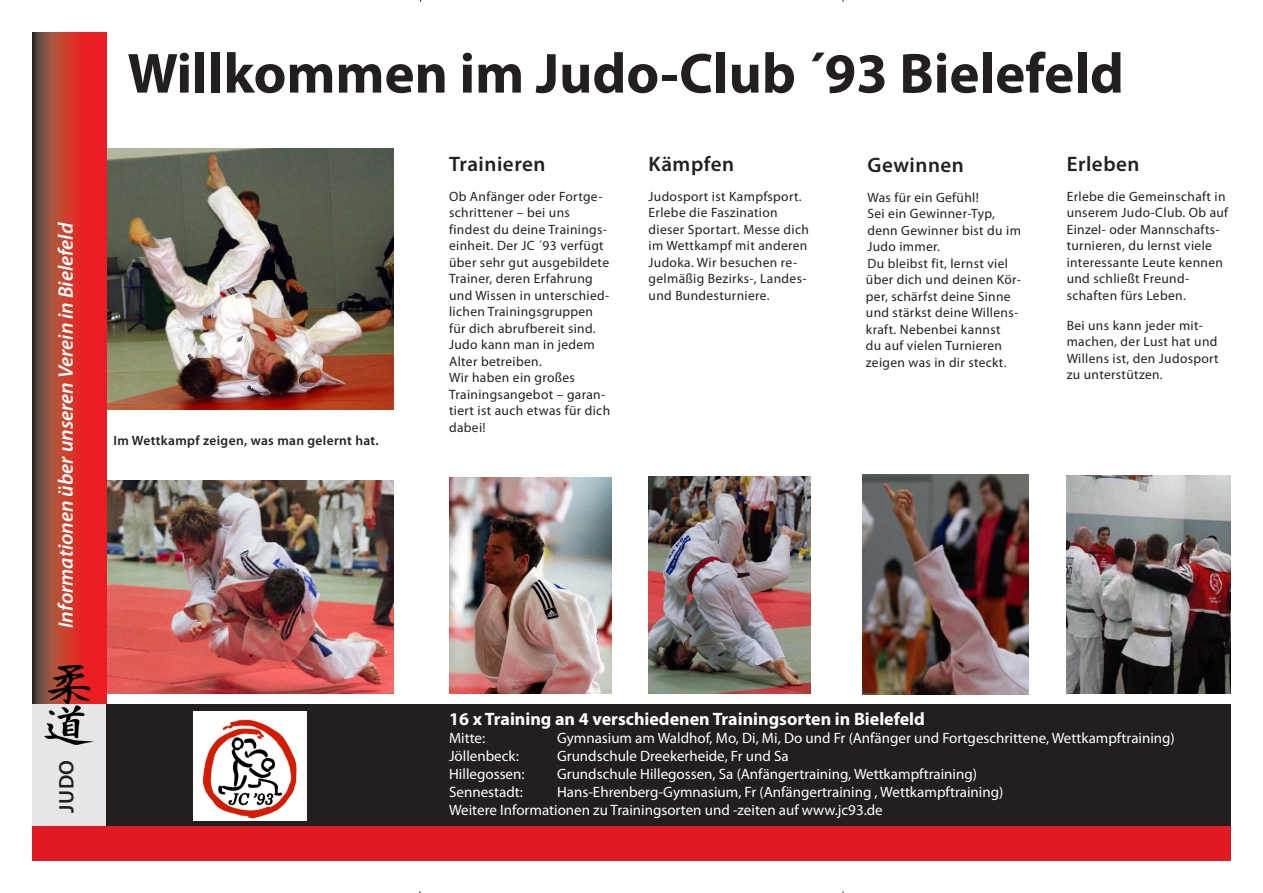
<style>
.page{position:relative;width:1263px;height:893px;background:#fff}
.page>*{position:absolute;margin:0;border:0;box-sizing:border-box;transform-origin:0 0}
.Dokumenttitel{font:700 57px "Myriad Pro";color:#231f20}
.Tagline{font:italic 600 21px "Myriad Pro";color:#fff}
.Überschrift_1{font:600 21px "Myriad Pro";letter-spacing:.025em;color:#231f20}
.Marginalie_-_Übersch{font:700 18px "Myriad Pro";color:#fff}
.Marginalie_-_Übersch-2{font:15px "Myriad Pro";color:#fff}
.Textkörper{font:13.5px/16.5px "Myriad Pro";letter-spacing:.025em;color:#231f20}
.Adresse{font:600 13.5px "Myriad Pro";letter-spacing:.025em;color:#231f20}
</style>
<div class="page">
<svg style="left:32px;top:32px;width:74px;height:672px;background:#bc362e"></svg>
<div style="left:32px;top:704px;width:74px;height:126px;background:#e6e7e9"></div>
<div style="left:106px;top:705px;width:1124px;height:125px;background:#221f1e"></div>
<div style="left:32px;top:826px;width:1198px;height:35px;background:#e01922"></div>
<img style="left:107px;top:149px;width:287px;height:261px">
<img style="left:107px;top:480px;width:287px;height:213px">
<img style="left:449px;top:478px;width:162px;height:215px">
<img style="left:648px;top:476px;width:162px;height:217px">
<img style="left:194px;top:711px;width:112px;height:110px">
<img style="left:863px;top:475px;width:166px;height:219px">
<img style="left:1067px;top:476px;width:163px;height:217px">
<img style="left:44px;top:665px;width:50px;height:80px">
<p class="Tagline" style="left:52px;top:628px;width:407px;rotate:-90deg">Informationen über unseren Verein in Bielefeld</p>
<p class="Überschrift_1" style="left:53px;top:813px;width:54px;rotate:-90deg">JUDO</p>
<p class="Dokumenttitel" style="left:127px;top:36px;width:998px">Willkommen im Judo-Club ´93 Bielefeld</p>
<p class="Adresse" style="left:113px;top:432px;width:267px">Im Wettkampf zeigen, was man gelernt hat.</p>
<p class="Überschrift_1" style="left:449px;top:150px;width:98px">Trainieren</p>
<p class="Textkörper" style="left:449px;top:188px;width:163px">Ob Anfänger oder Fortge&shy;schrittener – bei uns findest du deine Trainings&shy;einheit. Der JC ´93 verfügt über sehr gut ausgebildete<br>Trainer, deren Erfahrung und Wissen in unterschied&shy;lichen Trainingsgruppen für dich abrufbereit sind.<br>Judo kann man in jedem<br>Alter betreiben.<br>Wir haben ein großes<br>Trainingsangebot – garan&shy;tiert ist auch etwas für dich dabei!</p>
<p class="Überschrift_1" style="left:648px;top:150px;width:87px">Kämpfen</p>
<p class="Textkörper" style="left:648px;top:188px;width:162px">Judosport ist Kampfsport.<br>Erlebe die Faszination dieser Sportart. Messe dich im Wettkampf mit anderen<br>Judoka. Wir besuchen re&shy;gelmäßig Bezirks-, Landes&shy;und Bundesturniere.</p>
<p class="Überschrift_1" style="left:867px;top:151px;width:98px">Gewinnen</p>
<p class="Textkörper" style="left:866px;top:189px;width:157px">Was für ein Gefühl!<br>Sei ein Gewinner-Typ, denn Gewinner bist du im<br>Judo immer.<br>Du bleibst fit, lernst viel über dich und deinen Kör&shy;per, schärfst deine Sinne und stärkst deine Willens&shy;kraft. Nebenbei kannst<br>du auf vielen Turnieren zeigen was in dir steckt.</p>
<p class="Überschrift_1" style="left:1067px;top:150px;width:74px">Erleben</p>
<p class="Textkörper" style="left:1067px;top:188px;width:163px">Erlebe die Gemeinschaft in unserem Judo-Club. Ob auf<br>Einzel- oder Mannschafts&shy;turnieren, du lernst viele interessante Leute kennen und schließt Freund&shy;schaften fürs Leben.</p>
<p class="Textkörper" style="left:1067px;top:317px;width:154px">Bei uns kann jeder mit&shy;machen, der Lust hat und<br>Willens ist, den Judosport zu unterstützen.</p>
<p class="Marginalie_-_Übersch" style="left:449px;top:707px;width:477px">16 x Training an 4 verschiedenen Trainingsorten in Bielefeld</p>
<p class="Marginalie_-_Übersch-2" style="left:449px;top:728px;width:38px">Mitte:</p>
<p class="Marginalie_-_Übersch-2" style="left:557px;top:728px;width:619px">Gymnasium am Waldhof, Mo, Di, Mi, Do und Fr (Anfänger und Fortgeschrittene, Wettkampftraining)</p>
<p class="Marginalie_-_Übersch-2" style="left:449px;top:746px;width:71px">Jöllenbeck:</p>
<p class="Marginalie_-_Übersch-2" style="left:557px;top:746px;width:233px">Grundschule Dreekerheide, Fr und Sa</p>
<p class="Marginalie_-_Übersch-2" style="left:449px;top:764px;width:77px">Hillegossen:</p>
<p class="Marginalie_-_Übersch-2" style="left:557px;top:764px;width:422px">Grundschule Hillegossen, Sa (Anfängertraining, Wettkampftraining)</p>
<p class="Marginalie_-_Übersch-2" style="left:449px;top:782px;width:75px">Sennestadt:</p>
<p class="Marginalie_-_Übersch-2" style="left:557px;top:782px;width:448px">Hans-Ehrenberg-Gymnasium, Fr (Anfängertraining , Wettkampftraining)</p>
<p class="Marginalie_-_Übersch-2" style="left:449px;top:800px;width:435px">Weitere Informationen zu Trainingsorten und -zeiten auf www.jc93.de</p>
</div>
